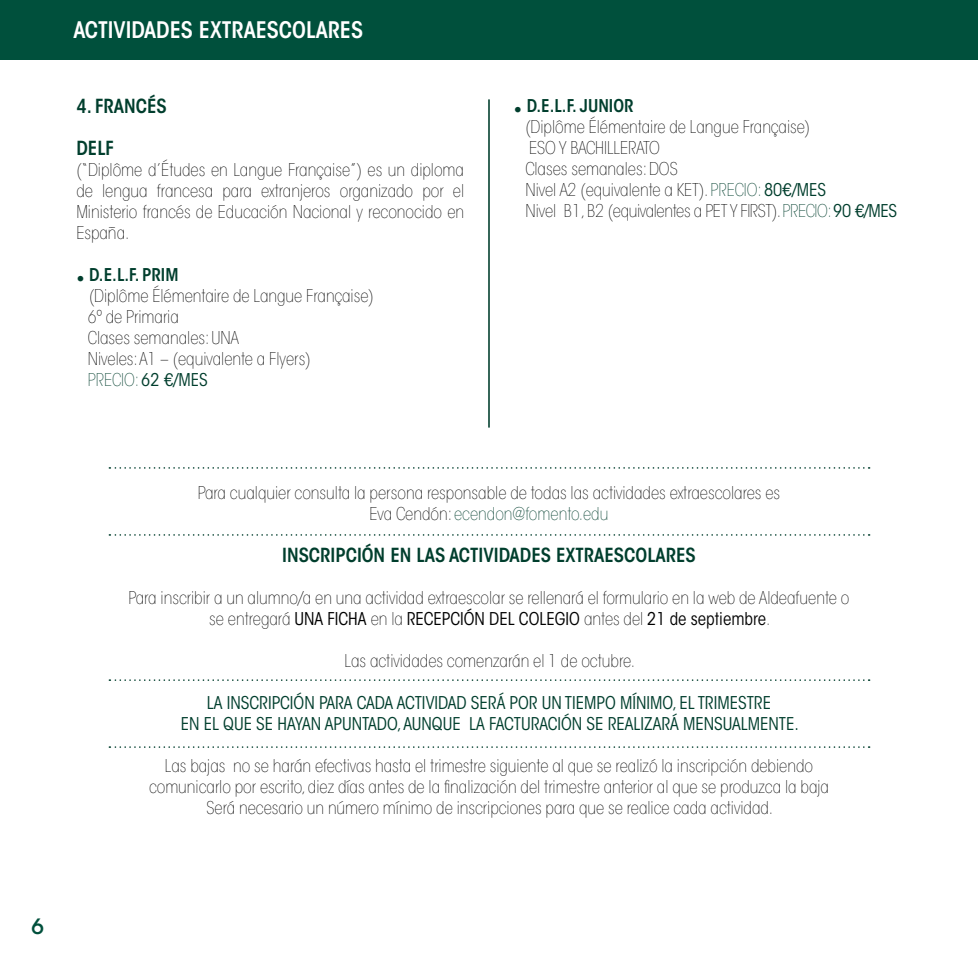
<style>
.page{position:relative;width:978px;height:978px;background:#fff}
.page>*{position:absolute;margin:0;border:0;box-sizing:border-box;transform-origin:0 0}
.t1{font:600 condensed 22.57px "ITC Avant Garde Std";color:#fff}
.t2{font:500 21px "ITC Avant Garde Std";color:#00503c}
.t3{font:600 condensed 19.25px/42px "ITC Avant Garde Std";color:#003e2d}
.t4{font:200 condensed 17.5px/21px "ITC Avant Garde Std";color:#000;text-align:center}
.t5{font:condensed 17.5px/21px "ITC Avant Garde Std";color:#003e2d;text-align:center}
.t6{font:600 condensed 17.5px "ITC Avant Garde Std";color:#003e2d}
.s1{color:#003e2d}
.s2{font-weight:400;color:#003e2d}
.s3{font-weight:400}
</style>
<div class="page">
<hr style="left:488px;top:99px;width:1px;height:328px;background:#003e2d">
<svg style="left:109px;top:467px;width:760px;height:1px"></svg>
<svg style="left:109px;top:534px;width:760px;height:1px"></svg>
<svg style="left:109px;top:679px;width:760px;height:1px"></svg>
<svg style="left:109px;top:746px;width:760px;height:1px"></svg>
<div style="left:0;top:0;width:977px;height:60px;background:#00503c"></div>
<p class="t1" style="left:73px;top:16px;width:291px">ACTIVIDADES EXTRAESCOLARES</p>
<p class="t3" style="left:76px;top:85px;width:92px">4. FRANCÉS<br>DELF</p>
<p class="t4" style="left:76px;top:159px;width:389px;text-align:justify">(“Diplôme d’Études en Langue Française”) es un diploma de lengua francesa para extranjeros organizado por el Ministerio francés de Educación Nacional y reconocido en España.</p>
<p class="t6" style="left:76px;top:264px;width:104px">• D.E.L.F. PRIM</p>
<p class="t4" style="left:88px;top:285px;width:287px;text-align:left">(Diplôme Élémentaire de Langue Française)<br>6º de Primaria<br>Clases semanales: UNA<br>Niveles: A1 – (equivalente a Flyers)<br><span class="s1">PRECIO:</span> <span class="s2">62 €/MES</span></p>
<p class="t6" style="left:513px;top:95px;width:121px">• D.E.L.F. JUNIOR</p>
<p class="t4" style="left:525px;top:117px;width:373px;text-align:left">(Diplôme Élémentaire de Langue Française)<br>ESO Y BACHILLERATO<br>Clases semanales: DOS<br>Nivel A2 (equivalente a KET). <span class="s1">PRECIO:</span> <span class="s2">80€/MES<br></span>Nivel B1, B2 (equivalentes a PET Y FIRST). <span class="s1">PRECIO:</span> <span class="s2">90 €/MES</span></p>
<p class="t4" style="left:198px;top:482px;width:583px">Para cualquier consulta la persona responsable de todas las actividades extraescolares es<br>Eva Cendón: <span class="s1">ecendon@fomento.edu</span></p>
<p class="t3" style="left:282px;top:533px;width:415px">INSCRIPCIÓN EN LAS ACTIVIDADES EXTRAESCOLARES</p>
<p class="t4" style="left:128px;top:587px;width:722px">Para inscribir a un alumno/a en una actividad extraescolar se rellenará el formulario en la web de Aldeafuente o se entregará <span class="s3">UNA FICHA</span> en la <span class="s3">RECEPCIÓN DEL COLEGIO</span> antes del <span class="s3">21 de septiembre</span>.</p>
<p class="t4" style="left:344px;top:650px;width:292px">Las actividades comenzarán el 1 de octubre.</p>
<p class="t5" style="left:181px;top:691px;width:619px">LA INSCRIPCIÓN PARA CADA ACTIVIDAD SERÁ POR UN TIEMPO MÍNIMO, EL TRIMESTRE<br>EN EL QUE SE HAYAN APUNTADO, AUNQUE LA FACTURACIÓN SE REALIZARÁ MENSUALMENTE.</p>
<p class="t4" style="left:149px;top:755px;width:681px">Las bajas no se harán efectivas hasta el trimestre siguiente al que se realizó la inscripción debiendo comunicarlo por escrito, diez días antes de la finalización del trimestre anterior al que se produzca la baja<br>Será necesario un número mínimo de inscripciones para que se realice cada actividad.</p>
<p class="t2" style="left:32px;top:913px;width:14px">6</p>
</div>
